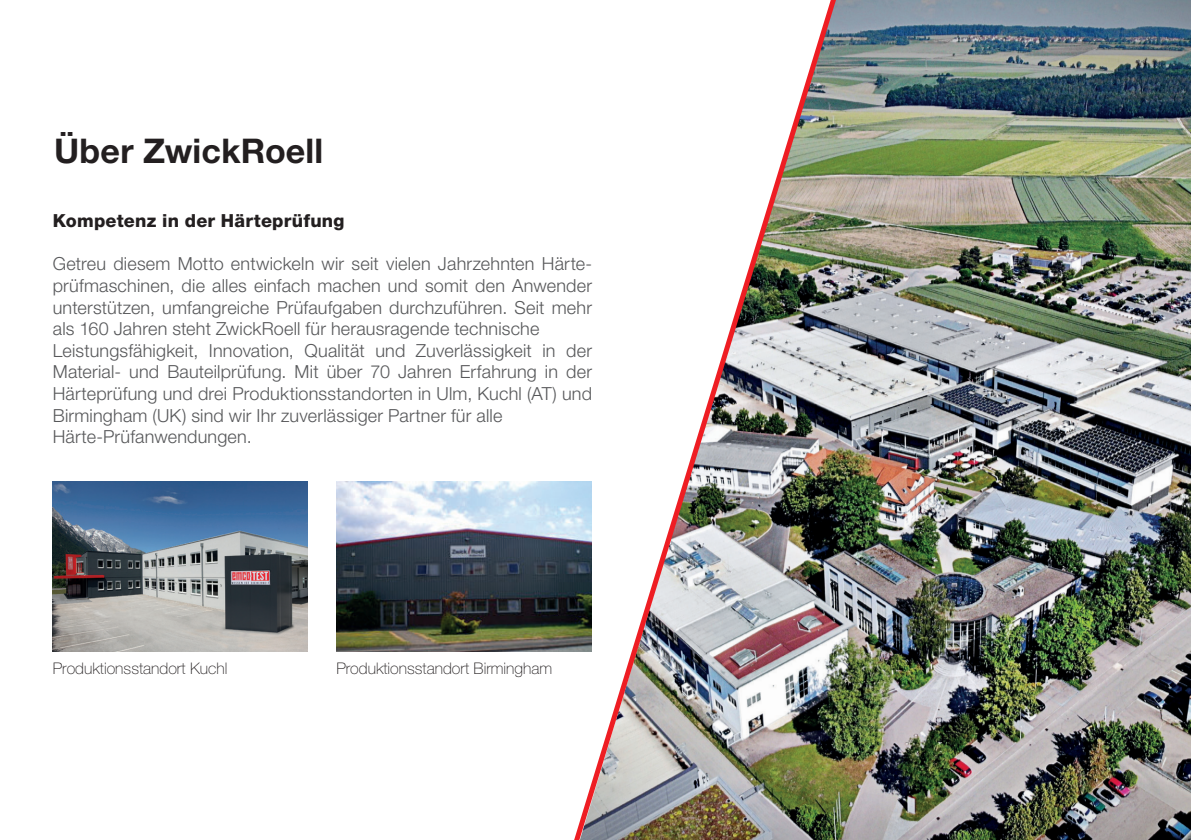
<style>
.page{position:relative;width:1191px;height:840px;background:#fff}
.page>*{position:absolute;margin:0;border:0;box-sizing:border-box;transform-origin:0 0}
.t1{font:700 34px "Helvetica Neue LT Std";letter-spacing:.005em;color:#231f20}
.t2{font:300 18px/21.6px "Helvetica Neue LT Std";letter-spacing:.01em;color:#57585a;text-align:justify}
.t3{font:800 18px "Helvetica Neue LT Std";letter-spacing:.015em;color:#231f20}
.t4{font:100 16px "Helvetica Neue LT Std";color:#231f20}
</style>
<div class="page">
<img style="left:858px;top:0;width:333px;height:839px">
<img style="left:539px;top:0;width:319px;height:839px">
<img style="left:336px;top:480px;width:255px;height:171px">
<img style="left:53px;top:481px;width:255px;height:170px">
<p class="t1" style="left:54px;top:130px;width:270px">Über ZwickRoell</p>
<p class="t3" style="left:53px;top:210px;width:293px">Kompetenz in der Härteprüfung</p>
<p class="t2" style="left:53px;top:252px;width:541px">Getreu diesem Motto entwickeln wir seit vielen Jahrzehnten Härte&shy;prüfmaschinen, die alles einfach machen und somit den Anwender unterstützen, umfangreiche Prüfaufgaben durchzuführen. Seit mehr als 160 Jahren steht ZwickRoell für herausragende technische</p>
<p class="t2" style="left:53px;top:339px;width:541px">Leistungsfähigkeit, Innovation, Qualität und Zuverlässigkeit in der Material- und Bauteilprüfung. Mit über 70 Jahren Erfahrung in der Härteprüfung und drei Produktionsstandorten in Ulm, Kuchl (AT) und Birmingham (UK) sind wir Ihr zuverlässiger Partner für alle</p>
<p class="t2" style="left:53px;top:425px;width:200px">Härte-Prüfanwendungen.</p>
<p class="t4" style="left:53px;top:658px;width:176px">Produktionsstandort Kuchl</p>
<p class="t4" style="left:336px;top:658px;width:217px">Produktionsstandort Birmingham</p>
</div>
